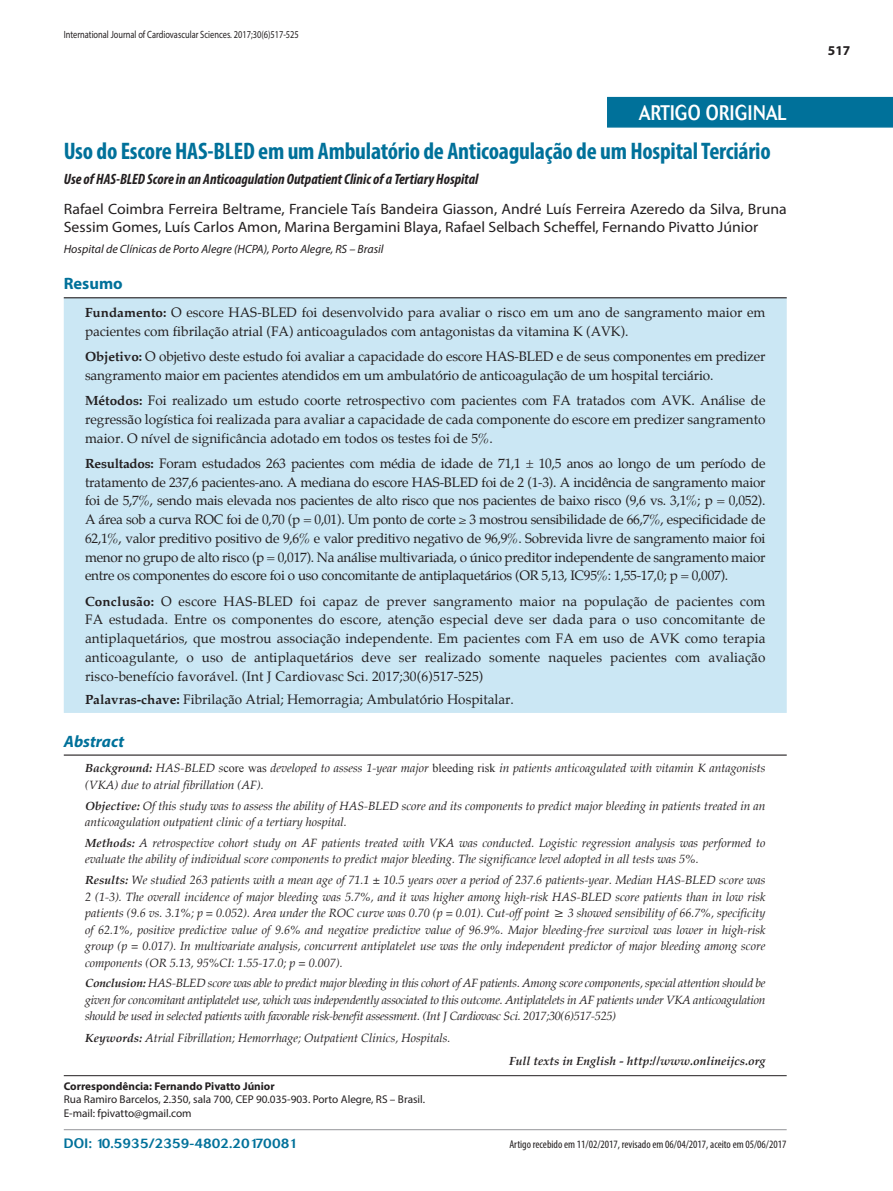
<style>
.page{position:relative;width:893px;height:1191px;background:#fff}
.page>*{position:absolute;margin:0;border:0;box-sizing:border-box;transform-origin:0 0}
._1_-_Titulo{font:700 condensed 24px "Myriad Pro";letter-spacing:-.01em;color:#00719a}
._1_-_Artigo{font:500 21px "Cosmos";letter-spacing:.02em;color:#fff;scale:.8 1}
.t1{font:italic 700 16.5px "Myriad Pro";color:#00719a}
.t2{font:700 16.5px "Myriad Pro";color:#00719a}
._3_-_Autores{font:15px/18px "Myriad Pro";color:#231f20;scale:1.05 1}
._2_-_Sub-titulo{font:italic 700 condensed 15px "Myriad Pro";color:#231f20}
._8_-_Resumo-portugue{font:13.5px/18.8px "Palatino";color:#231f20;text-align:justify}
._6_-_DOI{font:500 13.5px "Cosmos";color:#00719a}
.t3{font:700 13.5px "Myriad Pro";color:#231f20}
._9_-_Resumo-Ingles{font:italic 12px/16.5px "Palatino";color:#231f20}
._4_-_Instituicao{font:italic 12px "Myriad Pro";color:#231f20}
._9_-_Resumo-Ingles-2{font:italic 700 12px "Palatino";color:#231f20}
._5_-_Correspondencia{font:11.25px "Myriad Pro";color:#231f20}
._7_-_Artigo-recebido{font:condensed 11.25px "Myriad Pro";color:#231f20}
._5_-_Correspondencia-2{font:700 11.25px "Myriad Pro";color:#231f20}
.t4{font:10.5px "Myriad Pro";color:#231f20;scale:.8 1}
.s1{font-weight:700}
.s2{font-family:"Times New Roman";font-style:normal}
</style>
<div class="page">
<div style="left:607px;top:97px;width:286px;height:31px;background:#00719a"></div>
<hr style="left:64px;top:1075px;width:723px;height:1px;background:#231f20">
<hr style="left:64px;top:1129px;width:723px;height:1px;background:#939598">
<div style="left:64px;top:298px;width:723px;height:415px;background:#cbe7f4"></div>
<hr style="left:64px;top:297px;width:723px;height:1px;background:#231f20">
<hr style="left:64px;top:754px;width:723px;height:1px;background:#231f20">
<p class="t4" style="left:64px;top:28px;width:295px">International Journal of Cardiovascular Sciences. 2017;30(6)517-525</p>
<p class="_1_-_Artigo" style="left:639px;top:100px;width:186px">ARTIGO ORIGINAL</p>
<p class="_1_-_Titulo" style="left:64px;top:136px;width:708px">Uso do Escore HAS-BLED em um Ambulatório de Anticoagulação de um Hospital Terciário</p>
<p class="_2_-_Sub-titulo" style="left:64px;top:169px;width:416px">Use of HAS-BLED Score in an Anticoagulation Outpatient Clinic of a Tertiary Hospital</p>
<p class="_3_-_Autores" style="left:64px;top:200px;width:690px">Rafael Coimbra Ferreira Beltrame, Franciele Taís Bandeira Giasson, André Luís Ferreira Azeredo da Silva, Bruna<br>Sessim Gomes, Luís Carlos Amon, Marina Bergamini Blaya, Rafael Selbach Scheffel, Fernando Pivatto Júnior</p>
<p class="_4_-_Instituicao" style="left:64px;top:242px;width:321px">Hospital de Clínicas de Porto Alegre (HCPA), Porto Alegre, RS – Brasil</p>
<p class="t2" style="left:64px;top:273px;width:60px">Resumo</p>
<p class="_8_-_Resumo-portugue" style="left:85px;top:304px;width:682px"><span class="s1">Fundamento:</span> O escore HAS-BLED foi desenvolvido para avaliar o risco em um ano de sangramento maior em pacientes com fibrilação atrial (FA) anticoagulados com antagonistas da vitamina K (AVK).</p>
<p class="_8_-_Resumo-portugue" style="left:85px;top:347px;width:682px"><span class="s1">Objetivo:</span> O objetivo deste estudo foi avaliar a capacidade do escore HAS-BLED e de seus componentes em predizer sangramento maior em pacientes atendidos em um ambulatório de anticoagulação de um hospital terciário.</p>
<p class="_8_-_Resumo-portugue" style="left:85px;top:391px;width:682px"><span class="s1">Métodos:</span> Foi realizado um estudo coorte retrospectivo com pacientes com FA tratados com AVK. Análise de regressão logística foi realizada para avaliar a capacidade de cada componente do escore em predizer sangramento maior. O nível de significância adotado em todos os testes foi de 5%.</p>
<p class="_8_-_Resumo-portugue" style="left:85px;top:454px;width:682px"><span class="s1">Resultados:</span> Foram estudados 263 pacientes com média de idade de 71,1 ± 10,5 anos ao longo de um período de tratamento de 237,6 pacientes-ano. A mediana do escore HAS-BLED foi de 2 (1-3). A incidência de sangramento maior foi de 5,7%, sendo mais elevada nos pacientes de alto risco que nos pacientes de baixo risco (9,6 vs. 3,1%; p = 0,052).<br>A área sob a curva ROC foi de 0,70 (p = 0,01). Um ponto de corte ≥ 3 mostrou sensibilidade de 66,7%, especificidade de 62,1%, valor preditivo positivo de 9,6% e valor preditivo negativo de 96,9%. Sobrevida livre de sangramento maior foi menor no grupo de alto risco (p = 0,017). Na análise multivariada, o único preditor independente de sangramento maior entre os componentes do escore foi o uso concomitante de antiplaquetários (OR 5,13, IC95%: 1,55-17,0; p = 0,007).</p>
<p class="_8_-_Resumo-portugue" style="left:85px;top:592px;width:682px"><span class="s1">Conclusão:</span> O escore HAS-BLED foi capaz de prever sangramento maior na população de pacientes com FA estudada. Entre os componentes do escore, atenção especial deve ser dada para o uso concomitante de antiplaquetários, que mostrou associação independente. Em pacientes com FA em uso de AVK como terapia anticoagulante, o uso de antiplaquetários deve ser realizado somente naqueles pacientes com avaliação risco‑benefício favorável. (Int J Cardiovasc Sci. 2017;30(6)517-525)</p>
<p class="_8_-_Resumo-portugue" style="left:85px;top:690px;width:430px"><span class="s1">Palavras-chave:</span> Fibrilação Atrial; Hemorragia; Ambulatório Hospitalar.</p>
<p class="t1" style="left:64px;top:730px;width:62px">Abstract</p>
<p class="_9_-_Resumo-Ingles" style="left:85px;top:760px;width:682px"><span class="s1">Background:</span> HAS-BLED s<span class="s2">core was</span> developed to assess 1-year major <span class="s2">bleeding risk</span> in patients anticoagulated with vitamin K antagonists (VKA) due to atrial fibrillation (AF).</p>
<p class="_9_-_Resumo-Ingles" style="left:85px;top:797px;width:682px"><span class="s1">Objective:</span> Of this study was to assess the ability of HAS-BLED score and its components to predict major bleeding in patients treated in an anticoagulation outpatient clinic of a tertiary hospital.</p>
<p class="_9_-_Resumo-Ingles" style="left:85px;top:834px;width:682px"><span class="s1">Methods:</span> A retrospective cohort study on AF patients treated with VKA was conducted. Logistic regression analysis was performed to evaluate the ability of individual score components to predict major bleeding. The significance level adopted in all tests was 5%.</p>
<p class="_9_-_Resumo-Ingles" style="left:85px;top:872px;width:682px;text-align:justify"><span class="s1">Results:</span> We studied 263 patients with a mean age of 71.1 ± 10.5 years over a period of 237.6 patients-year. Median HAS-BLED score was 2 (1-3). The overall incidence of major bleeding was 5.7%, and it was higher among high‑risk HAS-BLED score patients than in low risk patients (9.6 vs. 3.1%; p = 0.052). Area under the ROC curve was 0.70 (p = 0.01). Cut-off point ≥ 3 showed sensibility of 66.7%, specificity of 62.1%, positive predictive value of 9.6% and negative predictive value of 96.9%. Major bleeding-free survival was lower in high-risk group (p = 0.017). In multivariate analysis, concurrent antiplatelet use was the only independent predictor of major bleeding among score components (OR 5.13, 95%CI: 1.55-17.0; p = 0.007).</p>
<p class="_9_-_Resumo-Ingles" style="left:85px;top:975px;width:682px;text-align:justify"><span class="s1">Conclusion:</span> HAS-BLED score was able to predict major bleeding in this cohort of AF patients. Among score components, special attention should be given for concomitant antiplatelet use, which was independently associated to this outcome. Antiplatelets in AF patients under VKA anticoagulation should be used in selected patients with favorable risk-benefit assessment. (Int J Cardiovasc Sci. 2017;30(6)517-525)</p>
<p class="_9_-_Resumo-Ingles" style="left:85px;top:1029px;width:367px"><span class="s1">Keywords:</span> Atrial Fibrillation; Hemorrhage; Outpatient Clinics, Hospitals.</p>
<p class="_9_-_Resumo-Ingles-2" style="left:509px;top:1053px;width:258px">Full texts in English - http://www.onlineijcs.org</p>
<p class="_5_-_Correspondencia-2" style="left:64px;top:1078px;width:212px">Correspondência: Fernando Pivatto Júnior</p>
<p class="_5_-_Correspondencia" style="left:64px;top:1092px;width:363px">Rua Ramiro Barcelos, 2.350, sala 700, CEP 90.035-903. Porto Alegre, RS – Brasil.</p>
<p class="_5_-_Correspondencia" style="left:64px;top:1105px;width:129px">E-mail: fpivatto@gmail.com</p>
<p class="_6_-_DOI" style="left:64px;top:1135px;width:236px">DOI: 10.5935/2359-4802.20170081</p>
<p class="_7_-_Artigo-recebido" style="left:509px;top:1137px;width:278px">Artigo recebido em 11/02/2017, revisado em 06/04/2017, aceito em 05/06/2017</p>
<p class="t3" style="left:828px;top:42px;width:24px">517</p>
</div>
